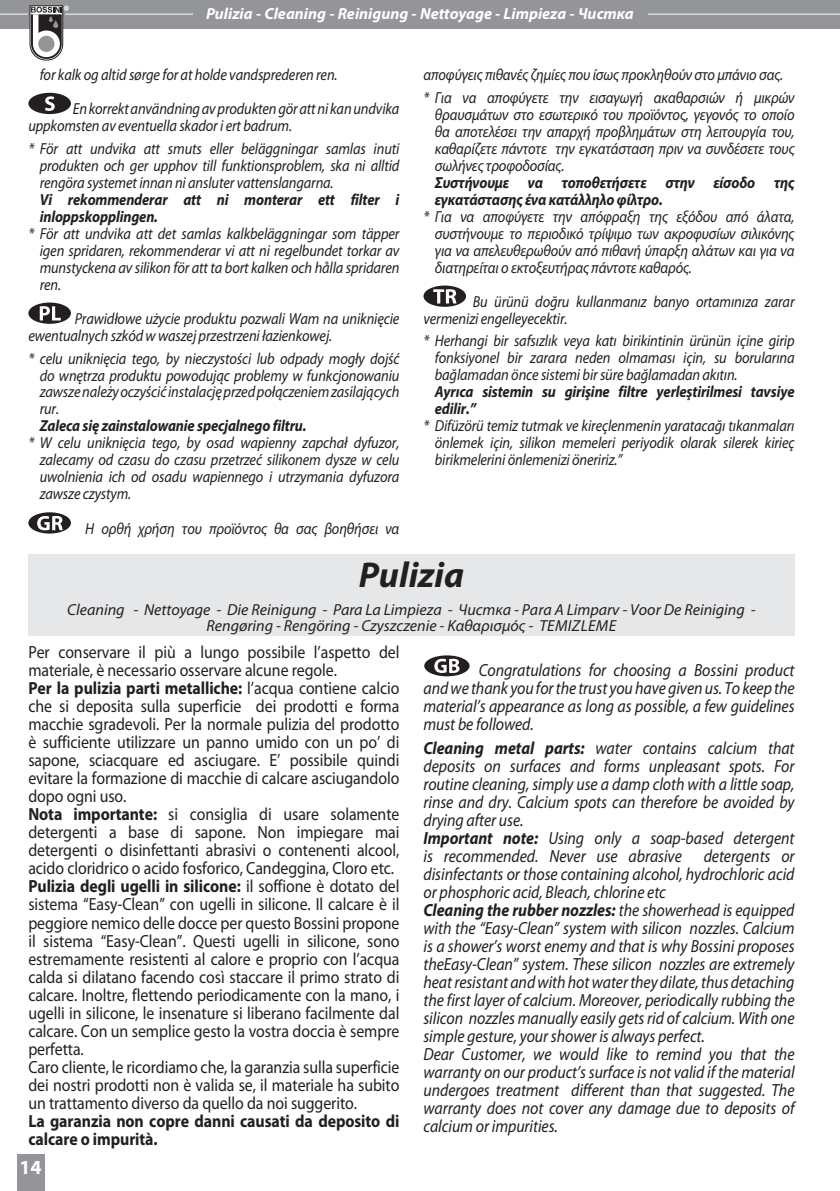
<style>
.page{position:relative;width:840px;height:1191px;background:#fff}
.page>*{position:absolute;margin:0;border:0;box-sizing:border-box;transform-origin:0 0}
.t1{font:italic 700 36px "Myriad Pro";color:#231f20}
.t2{font:700 20px "Myriad Pro";color:#fff}
.t3{font:17.6px/18px "Myriad Pro";letter-spacing:-.005em;color:#231f20;scale:.9 1}
.t4{font:italic 17.6px/18px "Myriad Pro";letter-spacing:-.005em;color:#231f20;text-align:justify;scale:.9 1}
.t5{font:700 17.6px/18px "Myriad Pro";letter-spacing:-.005em;color:#231f20;scale:.9 1}
.t6{font:italic 16px/17px "Myriad Pro";letter-spacing:-.01em;color:#231f20;text-align:justify;scale:.9 1}
.t7{font:italic 700 16px/17px "Myriad Pro";letter-spacing:-.01em;color:#231f20;scale:.9 1}
.t8{font:italic 16px/16px "Myriad Pro";letter-spacing:-.01em;color:#231f20;text-align:center}
.t9{font:italic 700 16px "Myriad Pro";color:#fff}
.s1{font-weight:700}
</style>
<div class="page">
<div style="left:0;top:0;width:839px;height:28px;background:#939598"></div>
<hr style="left:0;top:13px;width:839px;height:2px;background:#dcdddf">
<div style="left:17px;top:1154px;width:28px;height:37px;background:#939598"></div>
<hr style="left:28px;top:12px;width:36px;height:3px;background:#939598">
<svg style="left:30px;top:6px;width:38px;height:54px"></svg>
<div style="left:193px;top:6px;width:453px;height:17px;background:#939598"></div>
<svg style="left:424px;top:655px;width:45px;height:21px"></svg>
<div style="left:28px;top:554px;width:766px;height:82px;background:#e6e7e9"></div>
<div style="left:28px;top:93px;width:43px;height:21px;background:#231f20;border-radius:50%"></div>
<svg style="left:45px;top:96px;width:10px;height:15px"></svg>
<svg style="left:28px;top:302px;width:43px;height:22px"></svg>
<svg style="left:40px;top:306px;width:21px;height:14px"></svg>
<div style="left:28px;top:512px;width:43px;height:21px;background:#231f20;border-radius:50%"></div>
<svg style="left:37px;top:516px;width:26px;height:14px"></svg>
<svg style="left:423px;top:285px;width:43px;height:22px"></svg>
<svg style="left:433px;top:289px;width:23px;height:14px"></svg>
<p class="t9" style="left:206px;top:3px;width:429px">Pulizia - Cleaning - Reinigung - Nettoyage - Limpieza - Чистка</p>
<p class="t6" style="left:73px;top:57px;width:364px;line-height:34px;text-indent:-33px">for kalk og altid sørge for at holde vandsprederen ren.<br>En korrekt användning av produkten gör att ni kan undvika</p>
<p class="t6" style="left:28px;top:114px;width:413px;line-height:22.6px">uppkomsten av eventuella skador i ert badrum.<br>* För att undvika att smuts eller beläggningar samlas inuti</p>
<p class="t6" style="left:40px;top:157px;width:401px">produkten och ger upphov till funktionsproblem, ska ni alltid rengöra systemet innan ni ansluter vattenslangarna.</p>
<p class="t7" style="left:40px;top:190px;width:401px">Vi rekommenderar att ni monterar ett filter i inloppskopplingen.</p>
<p class="t6" style="left:40px;top:225px;width:401px;text-indent:-11px">* För att undvika att det samlas kalkbeläggningar som täpper igen spridaren, rekommenderar vi att ni regelbundet torkar av munstyckena av silikon för att ta bort kalken och hålla spridaren ren.</p>
<p class="t6" style="left:28px;top:310px;width:413px;text-indent:46px">Prawidłowe użycie produktu pozwali Wam na uniknięcie ewentualnych szkód w waszej przestrzeni łazienkowej.</p>
<p class="t6" style="left:40px;top:349px;width:401px;text-indent:-11px">* celu uniknięcia tego, by nieczystości lub odpady mogły dojść do wnętrza produktu powodując problemy w funkcjonowaniu zawsze należy oczyścić instalację przed połączeniem zasilających rur.</p>
<p class="t7" style="left:40px;top:417px;width:298px">Zaleca się zainstalowanie specjalnego filtru.</p>
<p class="t6" style="left:40px;top:434px;width:401px;text-indent:-11px">* W celu uniknięcia tego, by osad wapienny zapchał dyfuzor, zalecamy od czasu do czasu przetrzeć silikonem dysze w celu uwolnienia ich od osadu wapiennego i utrzymania dyfuzora zawsze czystym.</p>
<p class="t6" style="left:85px;top:519px;width:350px">Η ορθή χρήση του προϊόντος θα σας βοηθήσει να</p>
<p class="t6" style="left:423px;top:63px;width:413px;line-height:22.6px">αποφύγεις πιθανές ζημίες που ίσως προκληθούν στο μπάνιο σας.<br>* Για να αποφύγετε την εισαγωγή ακαθαρσιών ή μικρών</p>
<p class="t6" style="left:434px;top:106px;width:401px">θραυσμάτων στο εσωτερικό του προϊόντος, γεγονός το οποίο θα αποτελέσει την απαρχή προβλημάτων στη λειτουργία του, καθαρίζετε πάντοτε την εγκατάσταση πριν να συνδέσετε τους σωλήνες τροφοδοσίας.</p>
<p class="t7" style="left:434px;top:173px;width:401px">Συστήνουμε να τοποθετήσετε στην είσοδο της εγκατάστασης ένα κατάλληλο φίλτρο.</p>
<p class="t6" style="left:434px;top:208px;width:401px;text-indent:-11px">* Για να αποφύγετε την απόφραξη της εξόδου από άλατα, συστήνουμε το περιοδικό τρίψιμο των ακροφυσίων σιλικόνης για να απελευθερωθούν από πιθανή ύπαρξη αλάτων και για να διατηρείται ο εκτοξευτήρας πάντοτε καθαρός.</p>
<p class="t6" style="left:423px;top:293px;width:413px;text-indent:49px">Bu ürünü doğru kullanmanız banyo ortamınıza zarar vermenizi engelleyecektir.</p>
<p class="t6" style="left:434px;top:332px;width:401px;text-indent:-11px">* Herhangi bir safsızlık veya katı birikintinin ürünün içine girip fonksiyonel bir zarara neden olmaması için, su borularına bağlamadan önce sistemi bir süre bağlamadan akıtın.</p>
<p class="t7" style="left:434px;top:383px;width:401px">Ayrıca sistemin su girişine filtre yerleştirilmesi tavsiye edilir.”</p>
<p class="t6" style="left:434px;top:417px;width:401px;text-indent:-11px">* Difüzörü temiz tutmak ve kireçlenmenin yaratacağı tıkanmaları önlemek için, silikon memeleri periyodik olarak silerek kirieç birikmelerini önlemenizi öneririz.”</p>
<h1 class="t1" style="left:359px;top:552px;width:106px">Pulizia</h1>
<p class="t8" style="left:67px;top:601px;width:689px">Cleaning - Nettoyage - Die Reinigung - Para La Limpieza - Чистка - Para A Limparv - Voor De Reiniging -<br>Rengøring - Rengöring - Czyszczenie - Καθαρισμός - TEMIZLEME</p>
<p class="t3" style="left:28px;top:643px;width:413px">Per conservare il più a lungo possibile l’aspetto del materiale, è necessario osservare alcune regole.<br><span class="s1">Per la pulizia parti metalliche:</span> l’acqua contiene calcio che si deposita sulla superficie dei prodotti e forma macchie sgradevoli. Per la normale pulizia del prodotto è sufficiente utilizzare un panno umido con un po’ di sapone, sciacquare ed asciugare. E’ possibile quindi evitare la formazione di macchie di calcare asciugandolo dopo ogni uso.<br><span class="s1">Nota importante:</span> si consiglia di usare solamente detergenti a base di sapone. Non impiegare mai detergenti o disinfettanti abrasivi o contenenti alcool, acido cloridrico o acido fosforico, Candeggina, Cloro etc.<br><span class="s1">Pulizia degli ugelli in silicone:</span> il soffione è dotato del sistema “Easy-Clean” con ugelli in silicone. Il calcare è il peggiore nemico delle docce per questo Bossini propone il sistema “Easy-Clean”. Questi ugelli in silicone, sono estremamente resistenti al calore e proprio con l’acqua calda si dilatano facendo così staccare il primo strato di calcare. Inoltre, flettendo periodicamente con la mano, i ugelli in silicone, le insenature si liberano facilmente dal calcare. Con un semplice gesto la vostra doccia è sempre perfetta.<br>Caro cliente, le ricordiamo che, la garanzia sulla superficie dei nostri prodotti non è valida se, il materiale ha subito un trattamento diverso da quello da noi suggerito.</p>
<p class="t5" style="left:28px;top:1111px;width:413px">La garanzia non copre danni causati da deposito di calcare o impurità.</p>
<p class="t2" style="left:20px;top:1154px;width:24px">14</p>
<p class="t4" style="left:423px;top:661px;width:413px;text-indent:55px">Congratulations for choosing a Bossini product and we thank you for the trust you have given us. To keep the material’s appearance as long as possible, a few guidelines must be followed.</p>
<p class="t4" style="left:423px;top:739px;width:413px;text-align:left"><span class="s1">Cleaning metal parts:</span> water contains calcium that deposits on surfaces and forms unpleasant spots. For routine cleaning, simply use a damp cloth with a little soap, rinse and dry. Calcium spots can therefore be avoided by drying after use.<br><span class="s1">Important note:</span> Using only a soap-based detergent is recommended. Never use abrasive detergents or disinfectants or those containing alcohol, hydrochloric acid or phosphoric acid, Bleach, chlorine etc<br><span class="s1">Cleaning the rubber nozzles:</span> the showerhead is equipped with the “Easy-Clean” system with silicon nozzles. Calcium is a shower’s worst enemy and that is why Bossini proposes theEasy-Clean” system. These silicon nozzles are extremely heat resistant and with hot water they dilate, thus detaching the first layer of calcium. Moreover, periodically rubbing the silicon nozzles manually easily gets rid of calcium. With one simple gesture, your shower is always perfect.<br>Dear Customer, we would like to remind you that the warranty on our product’s surface is not valid if the material undergoes treatment different than that suggested. The warranty does not cover any damage due to deposits of calcium or impurities.</p>
</div>
